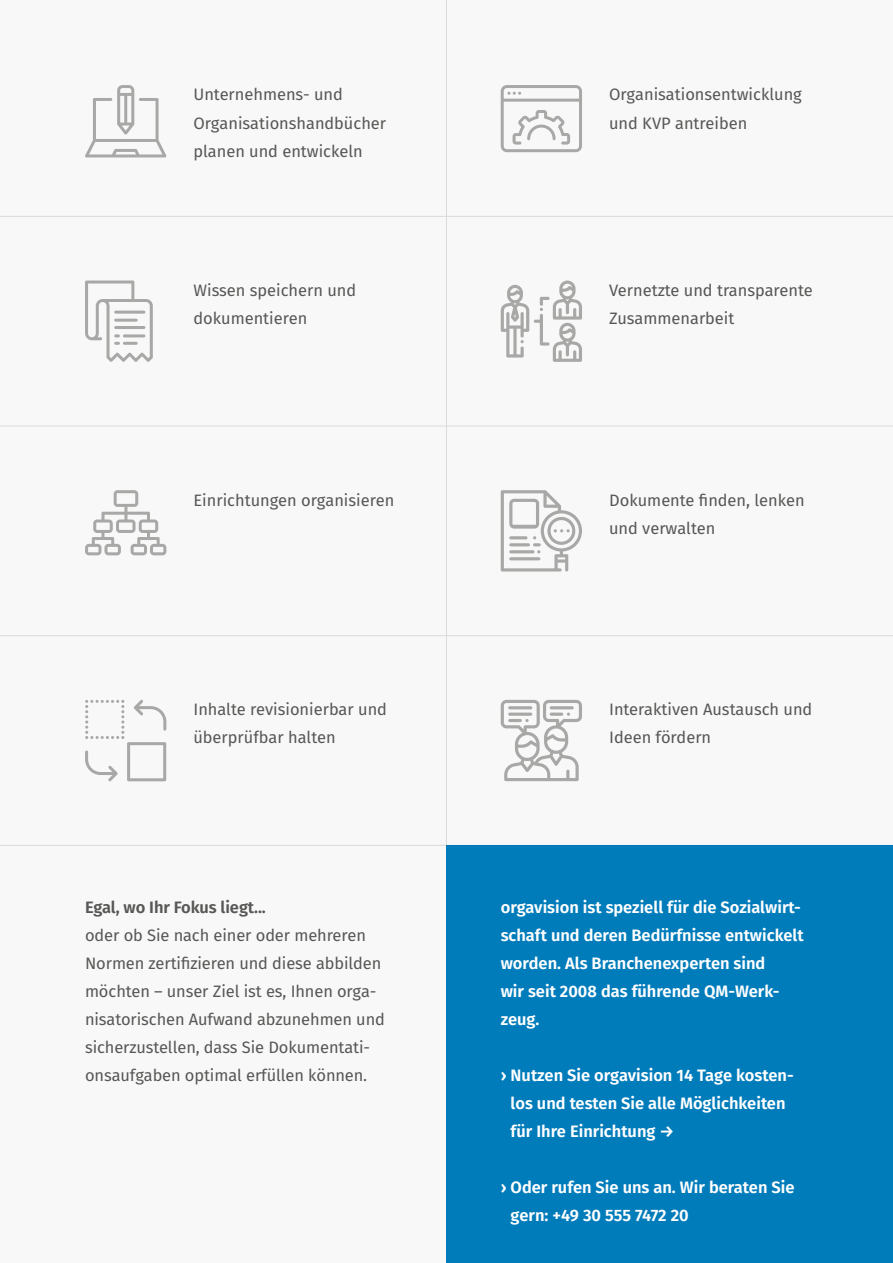
<style>
.page{position:relative;width:893px;height:1263px;background:#f8f8f8}
.page>*{position:absolute;margin:0;border:0;box-sizing:border-box;transform-origin:0 0}
.t1{font:16.5px/28px "Fira Sans";color:#575756}
.t2{font:600 16.5px/28px "Fira Sans";color:#fff}
.t3{font:600 16.5px "Fira Sans";letter-spacing:-.005em;color:#575756}
</style>
<div class="page">
<svg style="left:85px;top:281px;width:68px;height:81px"></svg>
<svg style="left:85px;top:85px;width:81px;height:72px"></svg>
<svg style="left:501px;top:85px;width:81px;height:67px"></svg>
<svg style="left:85px;top:490px;width:81px;height:65px"></svg>
<svg style="left:501px;top:280px;width:81px;height:82px"></svg>
<svg style="left:501px;top:490px;width:81px;height:81px"></svg>
<svg style="left:85px;top:700px;width:81px;height:81px"></svg>
<svg style="left:501px;top:700px;width:81px;height:81px"></svg>
<hr style="left:0;top:216px;width:893px;height:1px;background:#dadada">
<hr style="left:0;top:426px;width:893px;height:1px;background:#dadada">
<hr style="left:0;top:635px;width:893px;height:1px;background:#dadada">
<hr style="left:0;top:845px;width:893px;height:1px;background:#dadada">
<hr style="left:446px;top:0;width:1px;height:1263px;background:#dadada">
<div style="left:447px;top:846px;width:446px;height:417px;background:#007cbb"></div>
<p class="t1" style="left:193px;top:80px;width:194px">Unternehmens- und<br>Organisationshandbücher planen und entwickeln</p>
<p class="t1" style="left:193px;top:276px;width:164px">Wissen speichern und dokumentieren</p>
<p class="t1" style="left:193px;top:485px;width:202px">Einrichtungen organisieren</p>
<p class="t1" style="left:193px;top:695px;width:195px">Inhalte revisionierbar und überprüfbar halten</p>
<p class="t3" style="left:85px;top:893px;width:182px">Egal, wo Ihr Fokus liegt...</p>
<p class="t1" style="left:85px;top:920px;width:301px">oder ob Sie nach einer oder mehreren Normen zertifizieren und diese abbilden möchten – unser Ziel ist es, Ihnen orga&shy;nisatorischen Aufwand abzunehmen und sicherzustellen, dass Sie Dokumentati&shy;onsaufgaben optimal erfüllen können.</p>
<p class="t1" style="left:609px;top:80px;width:194px">Organisationsentwicklung und KVP antreiben</p>
<p class="t1" style="left:609px;top:276px;width:205px">Vernetzte und transparente<br>Zusammenarbeit</p>
<p class="t1" style="left:609px;top:485px;width:197px">Dokumente finden, lenken und verwalten</p>
<p class="t1" style="left:609px;top:695px;width:205px">Interaktiven Austausch und<br>Ideen fördern</p>
<p class="t2" style="left:501px;top:892px;width:304px">orgavision ist speziell für die Sozialwirt&shy;schaft und deren Bedürfnisse entwickelt worden. Als Branchenexperten sind<br>wir seit 2008 das führende QM-Werk&shy;zeug.</p>
<p class="t2" style="left:511px;top:1060px;width:285px;text-indent:-10px">› Nutzen Sie orgavision 14 Tage kosten&shy;los und testen Sie alle Möglichkeiten für Ihre Einrichtung →</p>
<p class="t2" style="left:511px;top:1172px;width:286px;text-indent:-10px">› Oder rufen Sie uns an. Wir beraten Sie gern: +49 30 555 7472 20</p>
</div>
